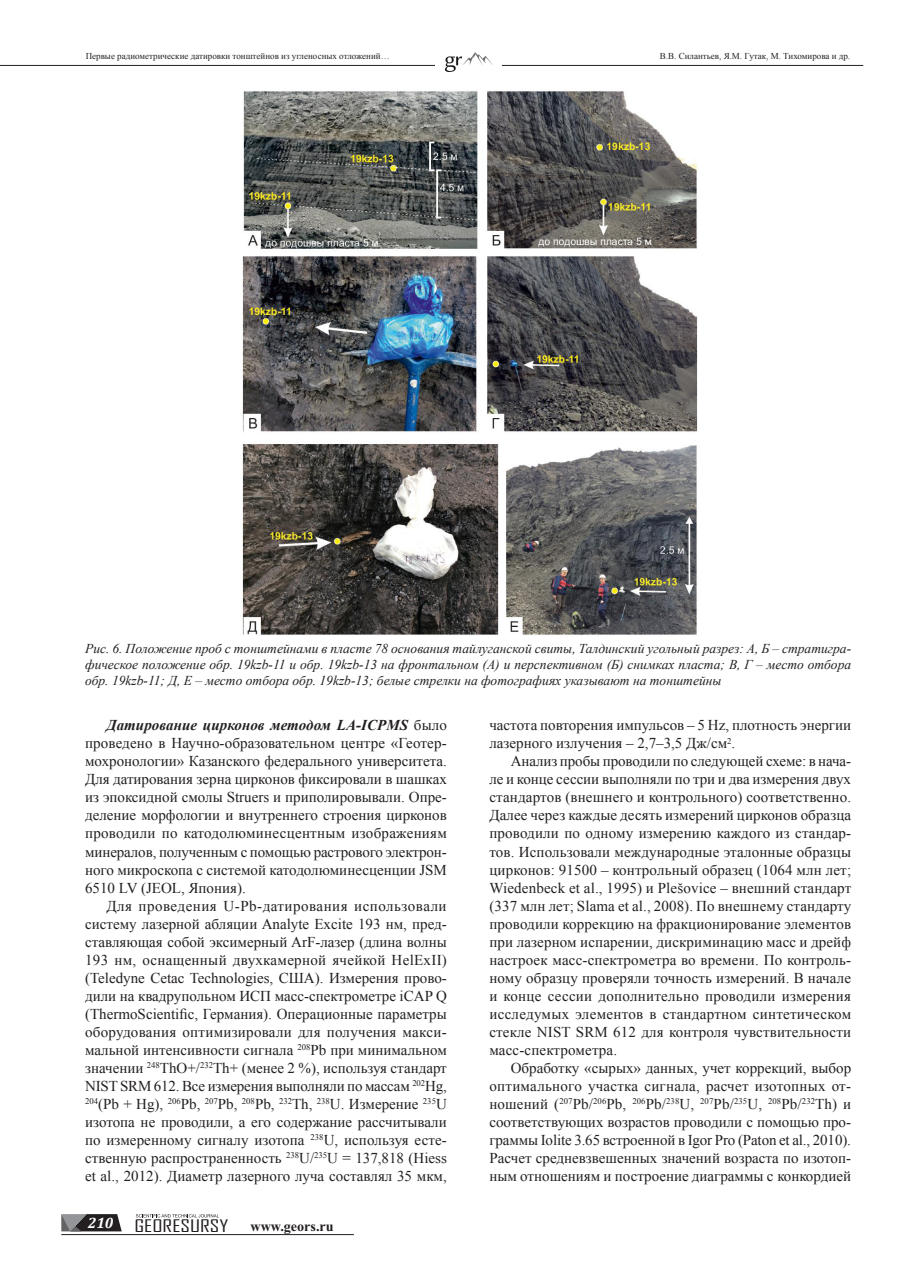
<style>
.page{position:relative;width:915px;height:1276px;background:#fff}
.page>*{position:absolute;margin:0;border:0;box-sizing:border-box;transform-origin:0 0}
.t1{font:16.65px "Agency FB Cyrillic";color:#231f20;scale:1.37 1}
.t2{font:15px/18px "Times New Roman";color:#231f20;text-align:justify}
.t3{font:italic 700 15px "Cambria";color:#fff}
.t4{font:700 14.1px "Times New Roman";color:#231f20}
.t5{font:italic 13.5px/16.2px "Times New Roman";color:#231f20;text-align:justify}
.t6{font:9px "Times New Roman";color:#231f20}
.s1{font-weight:700;font-style:italic}
</style>
<div class="page">
<hr style="left:61px;top:1234px;width:293px;height:1px;background:#231f20">
<svg style="left:136px;top:1214px;width:82px;height:3px"></svg>
<svg style="left:61px;top:1214px;width:61px;height:17px"></svg>
<hr style="left:0;top:65px;width:863px;height:1px;background:#231f20">
<img style="left:435px;top:52px;width:66px;height:20px">
<img style="left:242px;top:91px;width:455px;height:544px">
<p class="t6" style="left:86px;top:50px;width:305px">Первые радиометрические датировки тонштейнов из угленосных отложений…</p>
<p class="t6" style="left:659px;top:50px;width:192px">В.В. Силантьев, Я.М. Гутак, М. Тихомирова и др.</p>
<p class="t5" style="left:85px;top:640px;width:767px">Рис. 6. Положение проб с тонштейнами в пласте 78 основания тайлуганской свиты, Талдинский угольный разрез: А, Б – стратигра&shy;фическое положение обр. 19kzb-11 и обр. 19kzb-13 на фронтальном (А) и перспективном (Б) снимках пласта; В, Г – место отбора обр. 19kzb-11; Д, Е – место отбора обр. 19kzb-13; белые стрелки на фотографиях указывают на тонштейны</p>
<p class="t2" style="left:85px;top:716px;width:363px;text-indent:21px"><span class="s1">Датирование цирконов методом LA-ICPMS</span> было проведено в Научно-образовательном центре «Геотер&shy;мохронологии» Казанского федерального университета.<br>Для датирования зерна цирконов фиксировали в шашках из эпоксидной смолы Struers и приполировывали. Опре&shy;деление морфологии и внутреннего строения цирконов проводили по катодолюминесцентным изображениям минералов, полученным с помощью растрового электрон&shy;ного микроскопа с системой катодолюминесценции JSM 6510 LV (JEOL, Япония).</p>
<p class="t2" style="left:85px;top:896px;width:363px;text-indent:21px">Для проведения U-Pb-датирования использовали систему лазерной абляции Analyte Excite 193 нм, пред&shy;ставляющая собой эксимерный ArF-лазер (длина волны 193 нм, оснащенный двухкамерной ячейкой HelExII) (Teledyne Cetac Technologies, США). Измерения прово&shy;дили на квадрупольном ИСП масс-спектрометре iCAP Q (ThermoScientific, Германия). Операционные параметры оборудования оптимизировали для получения макси&shy;мальной интенсивности сигнала <sup>208</sup>Pb при минимальном значении <sup>248</sup>ThO+/<sup>232</sup>Th+ (менее 2 %), используя стандарт NIST SRM 612. Все измерения выполняли по массам <sup>202</sup>Hg, <sup>204</sup>(Pb + Hg), <sup>206</sup>Pb, <sup>207</sup>Pb, <sup>208</sup>Pb, <sup>232</sup>Th, <sup>238</sup>U. Измерение <sup>235</sup>U изотопа не проводили, а его содержание рассчитывали по измеренному сигналу изотопа <sup>238</sup>U, используя есте&shy;ственную распространенность <sup>238</sup>U/<sup>235</sup>U = 137,818 (Hiess et al., 2012). Диаметр лазерного луча составлял 35 мкм,</p>
<p class="t3" style="left:88px;top:1212px;width:27px">210</p>
<p class="t1" style="left:134px;top:1215px;width:70px">GEORESURSY</p>
<p class="t4" style="left:250px;top:1217px;width:85px">www.geors.ru</p>
<p class="t2" style="left:489px;top:716px;width:363px">частота повторения импульсов – 5 Hz, плотность энергии лазерного излучения – 2,7–3,5 Дж/см<sup>2</sup>.</p>
<p class="t2" style="left:489px;top:752px;width:363px;text-indent:21px">Анализ пробы проводили по следующей схеме: в нача&shy;ле и конце сессии выполняли по три и два измерения двух стандартов (внешнего и контрольного) соответственно.<br>Далее через каждые десять измерений цирконов образца проводили по одному измерению каждого из стандар&shy;тов. Использовали международные эталонные образцы цирконов: 91500 – контрольный образец (1064 млн лет; Wiedenbeck et al., 1995) и Plešovice – внешний стандарт (337 млн лет; Slama et al., 2008). По внешнему стандарту проводили коррекцию на фракционирование элементов при лазерном испарении, дискриминацию масс и дрейф настроек масс-спектрометра во времени. По контроль&shy;ному образцу проверяли точность измерений. В начале и конце сессии дополнительно проводили измерения исследумых элементов в стандартном синтетическом стекле NIST SRM 612 для контроля чувствительности масс-спектрометра.</p>
<p class="t2" style="left:489px;top:1058px;width:363px;text-indent:21px">Обработку «сырых» данных, учет коррекций, выбор оптимального участка сигнала, расчет изотопных от&shy;ношений (<sup>207</sup>Pb/<sup>206</sup>Pb, <sup>206</sup>Pb/<sup>238</sup>U, <sup>207</sup>Pb/<sup>235</sup>U, <sup>208</sup>Pb/<sup>232</sup>Th) и соответствующих возрастов проводили с помощью про&shy;граммы Iolite 3.65 встроенной в Igor Pro (Paton et al., 2010).<br>Расчет средневзвешенных значений возраста по изотоп&shy;ным отношениям и построение диаграммы с конкордией</p>
</div>
